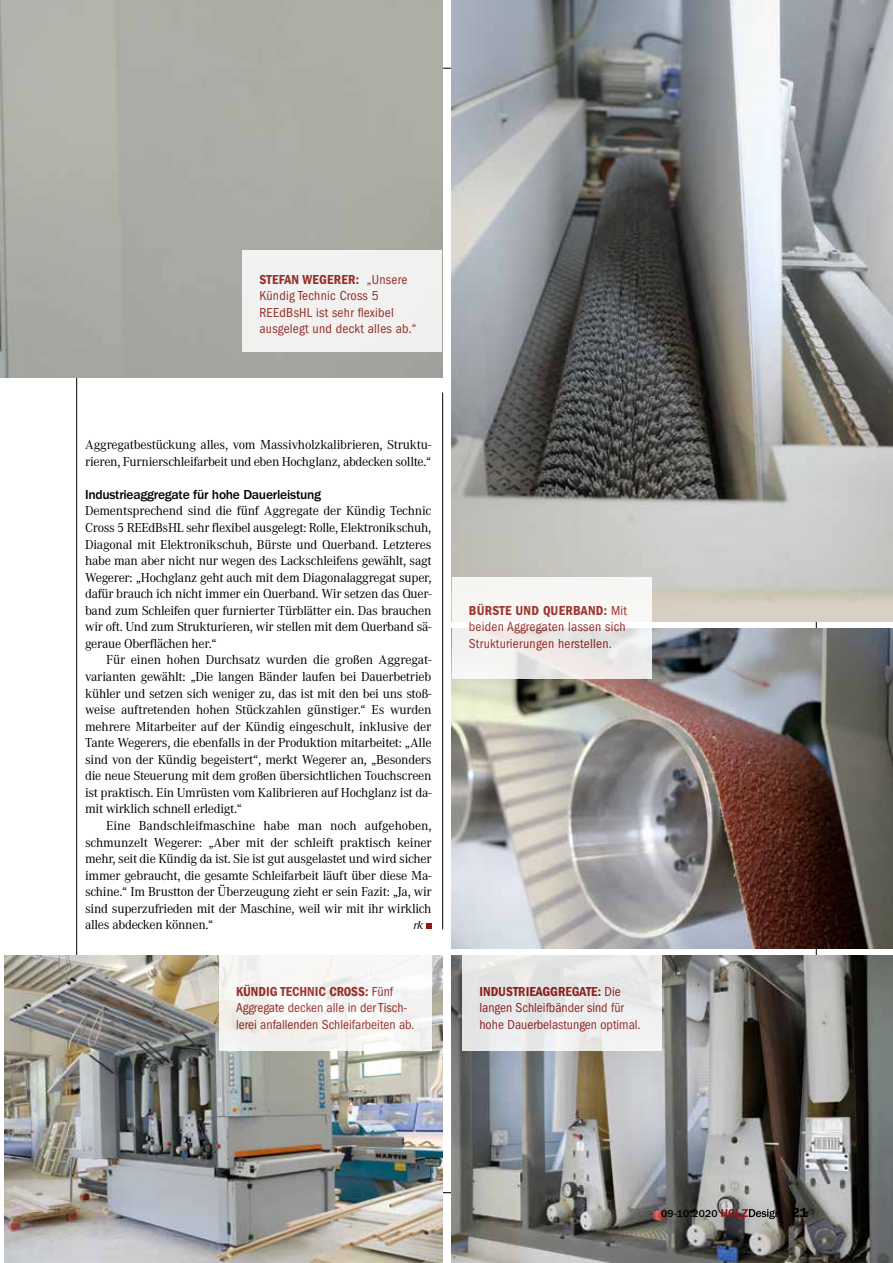
<style>
.page{position:relative;width:893px;height:1263px;background:#fff}
.page>*{position:absolute;margin:0;border:0;box-sizing:border-box;transform-origin:0 0}
.t1{font:13.5px/16.5px "Corporate A";letter-spacing:-.02em;color:#000;text-align:justify}
.t2{font:condensed 13.5px/16.5px "ITC Franklin Gothic Std";letter-spacing:.02em;color:#931814}
.t3{font:condensed 13.5px/16.5px "ITC Franklin Gothic Std";color:#931814}
.t4{font:13.5px "ITC Franklin Gothic Std Dm Cd";color:#931814}
.t5{font:13.5px "ITC Franklin Gothic Std Dm Cd";letter-spacing:.02em;color:#931814}
.t6{font:500 13.5px "ITC Franklin Gothic Std";letter-spacing:-.02em;color:#000}
.t7{font:600 13.5px "ITC Franklin Gothic Std";color:#000}
.t8{font:italic 12px "Corporate A";color:#000}
.t9{font:500 10.5px "ITC Franklin Gothic Std";letter-spacing:.01em;color:#000}
.s1{font-family:"ITC Franklin Gothic Std";font-stretch:condensed}
</style>
<div class="page">
<img style="left:452px;top:0;width:441px;height:622px">
<svg style="left:426px;top:923px;width:6px;height:6px"></svg>
<img style="left:4px;top:955px;width:438px;height:308px">
<div style="left:219px;top:954px;width:213px;height:97px;background:#f6f5f4"></div>
<img style="left:0;top:0;width:442px;height:377px">
<img style="left:452px;top:955px;width:441px;height:308px">
<div style="left:462px;top:954px;width:200px;height:97px;background:#e9e9e9"></div>
<img style="left:452px;top:628px;width:441px;height:321px">
<svg style="left:452px;top:578px;width:200px;height:101px;fill:#f5f5f3"></svg>
<div style="left:242px;top:251px;width:200px;height:101px;background:#f1f1f0"></div>
<svg style="left:721px;top:1209px;width:59px;height:10px"></svg>
<hr style="left:442px;top:392px;width:1px;height:537px;background:#000">
<p class="t5" style="left:259px;top:271px;width:149px">STEFAN WEGERER: <span class="s1">„Unsere</span></p>
<p class="t2" style="left:259px;top:288px;width:159px">Kündig Technic Cross 5<br>REEdBsHL ist sehr flexibel ausgelegt und deckt alles ab.“</p>
<p class="t1" style="left:85px;top:436px;width:348px">Aggregatbestückung alles, vom Massivholzkalibrieren, Struktu&shy;rieren, Furnierschleifarbeit und eben Hochglanz, abdecken sollte.“</p>
<p class="t6" style="left:85px;top:487px;width:238px">Industrieaggregate für hohe Dauerleistung</p>
<p class="t1" style="left:85px;top:502px;width:348px">Dementsprechend sind die fünf Aggregate der Kündig Technic Cross 5 REEdBsHL sehr flexibel ausgelegt: Rolle, Elektronikschuh, Diagonal mit Elektronikschuh, Bürste und Querband. Letzteres habe man aber nicht nur wegen des Lackschleifens gewählt, sagt Wegerer: „Hochglanz geht auch mit dem Diagonalaggregat super, dafür brauch ich nicht immer ein Querband. Wir setzen das Quer&shy;band zum Schleifen quer furnierter Türblätter ein. Das brauchen wir oft. Und zum Strukturieren, wir stellen mit dem Querband sä&shy;geraue Oberflächen her.“</p>
<p class="t1" style="left:85px;top:651px;width:348px;text-indent:21px">Für einen hohen Durchsatz wurden die großen Aggregat&shy;varianten gewählt: „Die langen Bänder laufen bei Dauerbetrieb kühler und setzen sich weniger zu, das ist mit den bei uns stoß&shy;weise auftretenden hohen Stückzahlen günstiger.“ Es wurden mehrere Mitarbeiter auf der Kündig eingeschult, inklusive der Tante Wegerers, die ebenfalls in der Produktion mitarbeitet: „Alle sind von der Kündig begeistert“, merkt Wegerer an, „Besonders die neue Steuerung mit dem großen übersichtlichen Touchscreen ist praktisch. Ein Umrüsten vom Kalibrieren auf Hochglanz ist da&shy;mit wirklich schnell erledigt.“</p>
<p class="t1" style="left:85px;top:817px;width:348px;text-indent:21px">Eine Bandschleifmaschine habe man noch aufgehoben, schmunzelt Wegerer: „Aber mit der schleift praktisch keiner mehr, seit die Kündig da ist. Sie ist gut ausgelastet und wird sicher immer gebraucht, die gesamte Schleifarbeit läuft über diese Ma&shy;schine.“ Im Brustton der Überzeugung zieht er sein Fazit: „Ja, wir sind superzufrieden mit der Maschine, weil wir mit ihr wirklich alles abdecken können.“</p>
<p class="t8" style="left:413px;top:917px;width:11px">rk</p>
<p class="t4" style="left:236px;top:983px;width:159px">KÜNDIG TECHNIC CROSS: <span class="s1">Fünf</span></p>
<p class="t3" style="left:236px;top:999px;width:180px">Aggregate decken alle in der Tisch&shy;lerei anfallenden Schleifarbeiten ab.</p>
<p class="t5" style="left:469px;top:603px;width:160px">BÜRSTE UND QUERBAND: <span class="s1">Mit</span></p>
<p class="t2" style="left:469px;top:619px;width:158px">beiden Aggregaten lassen sich<br>Strukturierungen herstellen.</p>
<p class="t4" style="left:479px;top:983px;width:143px">INDUSTRIEAGGREGATE: <span class="s1">Die</span></p>
<p class="t3" style="left:479px;top:999px;width:163px">langen Schleifbänder sind für hohe Dauerbelastungen optimal.</p>
<p class="t9" style="left:661px;top:1207px;width:58px">09-10.2020</p>
<p class="t7" style="left:791px;top:1204px;width:18px">21</p>
</div>
